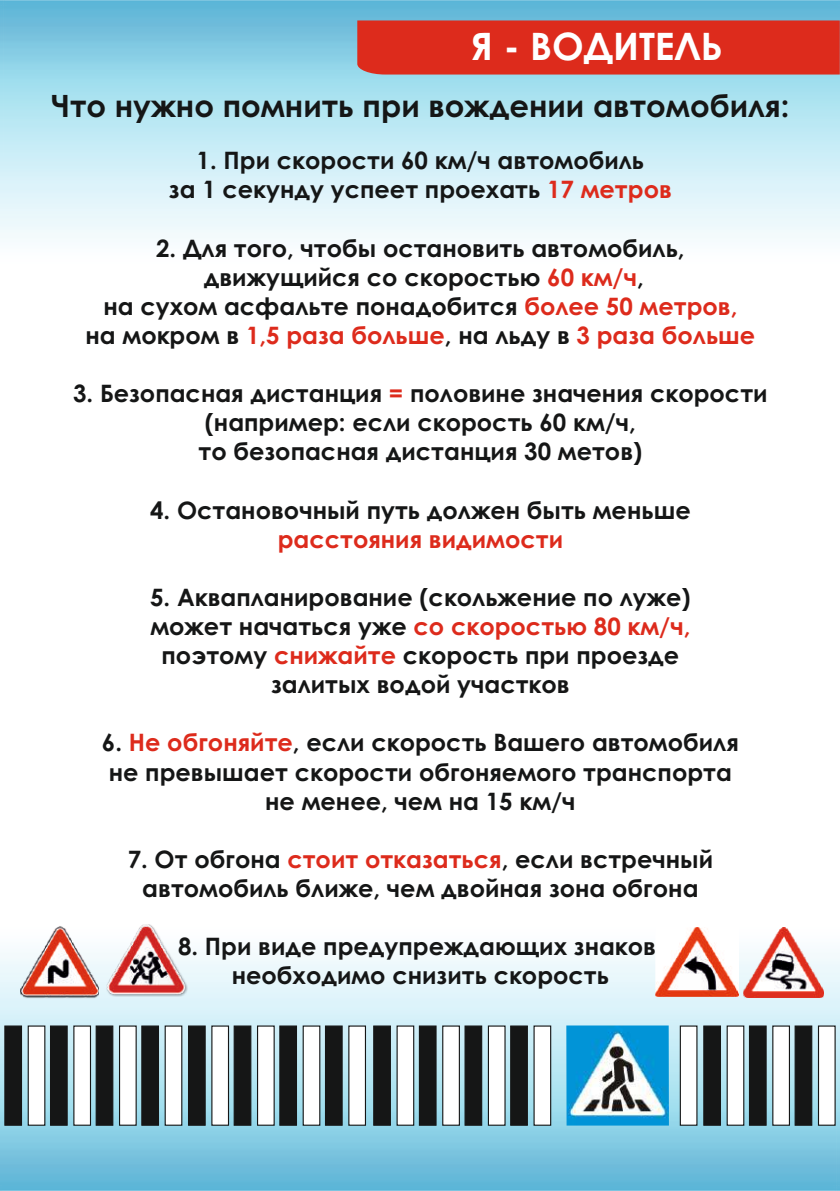
<style>
.page{position:relative;width:840px;height:1191px;background:#fff}
.page>*{position:absolute;margin:0;border:0;box-sizing:border-box;transform-origin:0 0}
.t1{font:700 37.8px "Century Gothic";color:#fff}
.t2{font:700 30.8px "Century Gothic";color:#151616}
.t3{font:700 24px/29px "Century Gothic";color:#151616;text-align:center}
.t4{font:700 24px "Century Gothic";color:#dd2b1c}
.s1{color:#dd2b1c}
</style>
<div class="page">
<img style="left:0;top:0;width:839px;height:239px">
<img style="left:0;top:952px;width:839px;height:239px">
<div style="left:4px;top:1025px;width:18px;height:100px;background:#151616;border:1px solid #151616"></div>
<div style="left:28px;top:1025px;width:17px;height:100px;background:#fff;border:1px solid #151616"></div>
<div style="left:50px;top:1025px;width:18px;height:100px;background:#151616;border:1px solid #151616"></div>
<div style="left:73px;top:1025px;width:18px;height:100px;background:#fff;border:1px solid #151616"></div>
<div style="left:96px;top:1025px;width:17px;height:100px;background:#151616"></div>
<div style="left:119px;top:1025px;width:18px;height:100px;background:#fff;border:1px solid #151616"></div>
<div style="left:141px;top:1025px;width:18px;height:100px;background:#151616;border:1px solid #151616"></div>
<div style="left:164px;top:1025px;width:18px;height:100px;background:#fff;border:1px solid #151616"></div>
<div style="left:188px;top:1025px;width:17px;height:100px;background:#151616"></div>
<div style="left:211px;top:1025px;width:18px;height:100px;background:#fff;border:1px solid #151616"></div>
<div style="left:233px;top:1025px;width:18px;height:100px;background:#151616;border:1px solid #151616"></div>
<div style="left:257px;top:1025px;width:17px;height:100px;background:#fff;border:1px solid #151616"></div>
<div style="left:279px;top:1025px;width:18px;height:100px;background:#151616;border:1px solid #151616"></div>
<div style="left:302px;top:1025px;width:18px;height:100px;background:#fff;border:1px solid #151616"></div>
<div style="left:325px;top:1025px;width:17px;height:100px;background:#151616"></div>
<div style="left:348px;top:1025px;width:18px;height:100px;background:#fff;border:1px solid #151616"></div>
<div style="left:373px;top:1025px;width:18px;height:100px;background:#151616;border:1px solid #151616"></div>
<div style="left:396px;top:1025px;width:18px;height:100px;background:#fff;border:1px solid #151616"></div>
<div style="left:418px;top:1025px;width:18px;height:100px;background:#151616;border:1px solid #151616"></div>
<div style="left:442px;top:1025px;width:17px;height:100px;background:#fff;border:1px solid #151616"></div>
<div style="left:464px;top:1025px;width:18px;height:100px;background:#151616;border:1px solid #151616"></div>
<div style="left:487px;top:1025px;width:18px;height:100px;background:#fff;border:1px solid #151616"></div>
<div style="left:510px;top:1025px;width:17px;height:100px;background:#151616;border:1px solid #151616"></div>
<div style="left:533px;top:1025px;width:18px;height:100px;background:#fff;border:1px solid #151616"></div>
<img style="left:566px;top:1025px;width:102px;height:100px">
<div style="left:702px;top:1025px;width:18px;height:100px;background:#151616;border:1px solid #151616"></div>
<div style="left:726px;top:1025px;width:18px;height:100px;background:#fff;border:1px solid #151616"></div>
<div style="left:748px;top:1025px;width:18px;height:100px;background:#151616;border:1px solid #151616"></div>
<div style="left:771px;top:1025px;width:18px;height:100px;background:#fff"></div>
<div style="left:794px;top:1025px;width:17px;height:100px;background:#151616;border:1px solid #151616"></div>
<div style="left:817px;top:1025px;width:18px;height:100px;background:#fff;border:1px solid #151616"></div>
<div style="left:679px;top:1025px;width:18px;height:100px;background:#fff;border:1px solid #151616"></div>
<div style="left:357px;top:20px;width:482px;height:55px;background:#dd2b1c"></div>
<img style="left:655px;top:927px;width:83px;height:69px">
<img style="left:106px;top:924px;width:81px;height:73px">
<img style="left:743px;top:927px;width:79px;height:70px">
<img style="left:21px;top:926px;width:78px;height:74px">
<h1 class="t1" style="left:470px;top:32px;width:253px">Я - ВОДИТЕЛЬ</h1>
<p class="t2" style="left:51px;top:94px;width:739px">Что нужно помнить при вождении автомобиля:</p>
<p class="t3" style="left:169px;top:148px;width:504px">1. При скорости 60 км/ч автомобиль<br>за 1 секунду успеет проехать <span class="s1">17 метров</span></p>
<p class="t3" style="left:85px;top:236px;width:671px">2. Для того, чтобы остановить автомобиль, движущийся со скоростью <span class="s1">60 км/ч</span>,<br>на сухом асфальте понадобится <span class="s1">более 50 метров, </span>на мокром в <span class="s1">1,5 раза больше</span>, на льду в <span class="s1">3 раза больше</span></p>
<p class="t3" style="left:73px;top:381px;width:695px">3. Безопасная дистанция <span class="s1">=</span> половине значения скорости (например: если скорость 60 км/ч,<br>то безопасная дистанция 30 метов)</p>
<p class="t3" style="left:150px;top:497px;width:541px">4. Остановочный путь должен быть меньше</p>
<p class="t4" style="left:277px;top:529px;width:287px">расстояния видимости</p>
<p class="t3" style="left:150px;top:585px;width:542px">5. Аквапланирование (скольжение по луже) может начаться уже <span class="s1">со скоростью 80 км/ч, </span>поэтому <span class="s1">снижайте</span> скорость при проезде залитых водой участков</p>
<p class="t3" style="left:102px;top:730px;width:638px">6. <span class="s1">Не обгоняйте</span>, если скорость Вашего автомобиля не превышает скорости обгоняемого транспорта не менее, чем на 15 км/ч</p>
<p class="t3" style="left:128px;top:846px;width:586px">7. От обгона <span class="s1">стоит отказаться</span>, если встречный автомобиль ближе, чем двойная зона обгона</p>
<p class="t3" style="left:178px;top:934px;width:486px">8. При виде предупреждающих знаков, необходимо снизить скорость</p>
</div>
